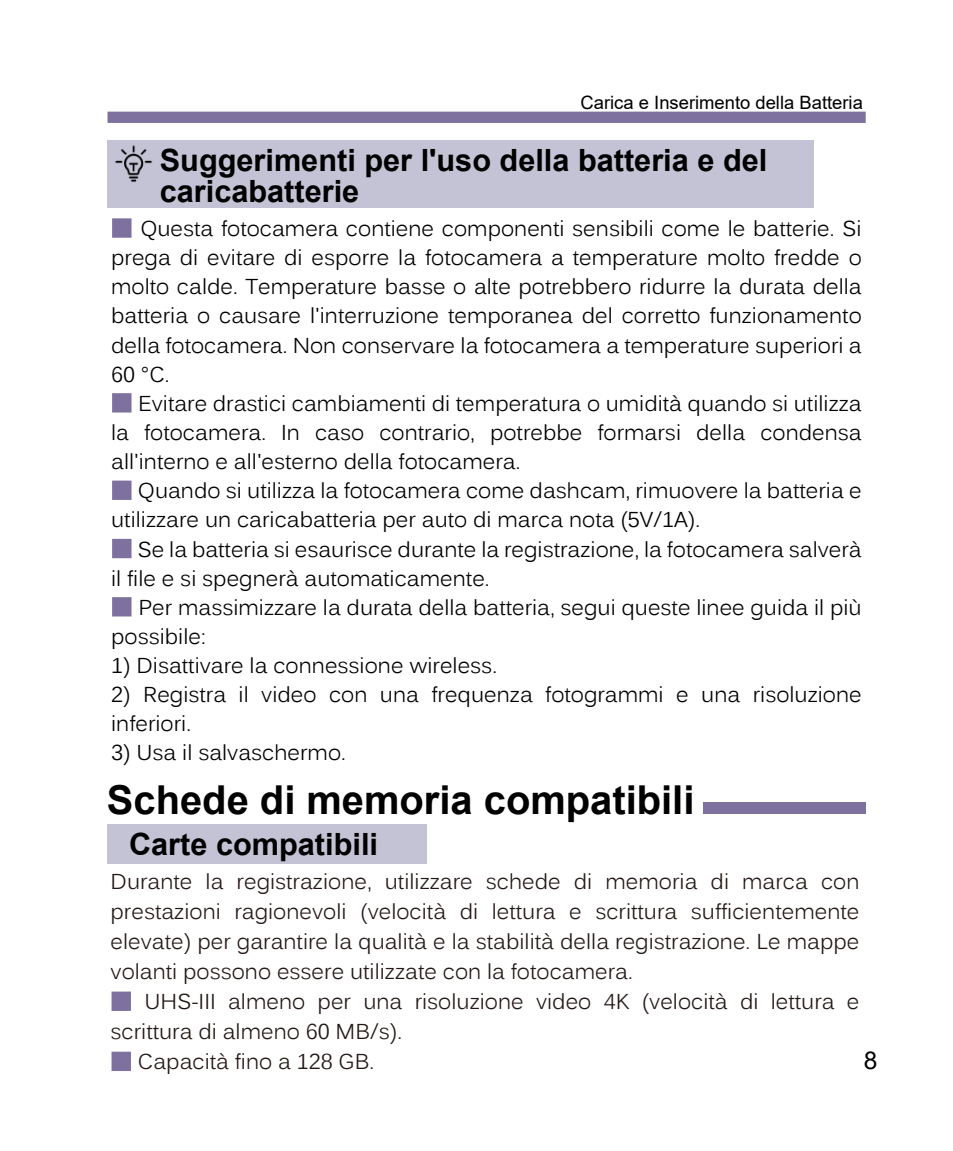
<style>
.page{position:relative;width:953px;height:1151px;background:#fff}
.page>*{position:absolute;margin:0;border:0;box-sizing:border-box;transform-origin:0 0}
.t1{font:700 39.9px "Arial";color:#000}
.t2{font:700 30.8px/30.8px "Arial";color:#000}
.t3{font:24.5px "Arial";color:#000}
.t4{font:21.35px/29.1px "Kalinga";color:#000}
.t5{font:21.35px/30.1px "Kalinga";color:#231815;text-align:justify}
.t6{font:18.55px "Arial";color:#000}
.s1{font-family:"Adobe Song Std";font-weight:300;color:#7e719f}
</style>
<div class="page">
<div style="left:703px;top:802px;width:162px;height:11px;background:#7e719f"></div>
<div style="left:111px;top:991px;width:20px;height:20px;border:4px solid #7e719f"></div>
<div style="left:111px;top:1052px;width:20px;height:19px;border:4px solid #7e719f"></div>
<div style="left:112px;top:218px;width:19px;height:20px;border:4px solid #7e719f"></div>
<div style="left:112px;top:393px;width:19px;height:19px;border:4px solid #7e719f"></div>
<div style="left:112px;top:481px;width:19px;height:19px;border:4px solid #7e719f"></div>
<div style="left:112px;top:539px;width:19px;height:19px;border:4px solid #7e719f"></div>
<div style="left:112px;top:597px;width:19px;height:19px;border:4px solid #7e719f"></div>
<div style="left:107px;top:824px;width:320px;height:40px;background:#c4c3d5"></div>
<div style="left:107px;top:140px;width:706px;height:68px;background:#c4c3d5"></div>
<img style="left:115px;top:145px;width:38px;height:38px">
<div style="left:107px;top:112px;width:758px;height:11px;background:#7e719f"></div>
<p class="t6" style="left:580px;top:90px;width:284px">Carica e Inserimento della Batteria</p>
<h2 class="t2" style="left:160px;top:145px;width:609px">Suggerimenti per l'uso della batteria e del caricabatterie</h2>
<p class="t4" style="left:111px;top:214px;width:752px;text-align:justify"><span class="s1">■</span> Questa fotocamera contiene componenti sensibili come le batterie. Si prega di evitare di esporre la fotocamera a temperature molto fredde o molto calde. Temperature basse o alte potrebbero ridurre la durata della batteria o causare l'interruzione temporanea del corretto funzionamento della fotocamera. Non conservare la fotocamera a temperature superiori a 60 °C.</p>
<p class="t4" style="left:111px;top:389px;width:752px;text-align:justify"><span class="s1">■</span> Evitare drastici cambiamenti di temperatura o umidità quando si utilizza la fotocamera. In caso contrario, potrebbe formarsi della condensa all'interno e all'esterno della fotocamera.</p>
<p class="t4" style="left:111px;top:477px;width:752px"><span class="s1">■</span> Quando si utilizza la fotocamera come dashcam, rimuovere la batteria e utilizzare un caricabatteria per auto di marca nota (5V/1A).</p>
<p class="t4" style="left:111px;top:535px;width:752px"><span class="s1">■</span> Se la batteria si esaurisce durante la registrazione, la fotocamera salverà il file e si spegnerà automaticamente.</p>
<p class="t4" style="left:111px;top:593px;width:752px"><span class="s1">■</span> Per massimizzare la durata della batteria, segui queste linee guida il più possibile:</p>
<p class="t4" style="left:111px;top:651px;width:387px">1) Disattivare la connessione wireless.</p>
<p class="t4" style="left:111px;top:681px;width:752px">2) Registra il video con una frequenza fotogrammi e una risoluzione inferiori.</p>
<p class="t4" style="left:111px;top:739px;width:236px">3) Usa il salvaschermo.</p>
<h1 class="t1" style="left:107px;top:772px;width:589px">Schede di memoria compatibili</h1>
<h2 class="t2" style="left:129px;top:829px;width:250px">Carte compatibili</h2>
<p class="t5" style="left:111px;top:867px;width:750px">Durante la registrazione, utilizzare schede di memoria di marca con prestazioni ragionevoli (velocità di lettura e scrittura sufficientemente elevate) per garantire la qualità e la stabilità della registrazione. Le mappe volanti possono essere utilizzate con la fotocamera.</p>
<p class="t5" style="left:111px;top:987px;width:750px"><span class="s1">■</span> UHS-III almeno per una risoluzione video 4K (velocità di lettura e scrittura di almeno 60 MB/s).</p>
<p class="t5" style="left:111px;top:1047px;width:265px"><span class="s1">■</span> Capacità fino a 128 GB.</p>
<p class="t3" style="left:863px;top:1043px;width:15px">8</p>
</div>
